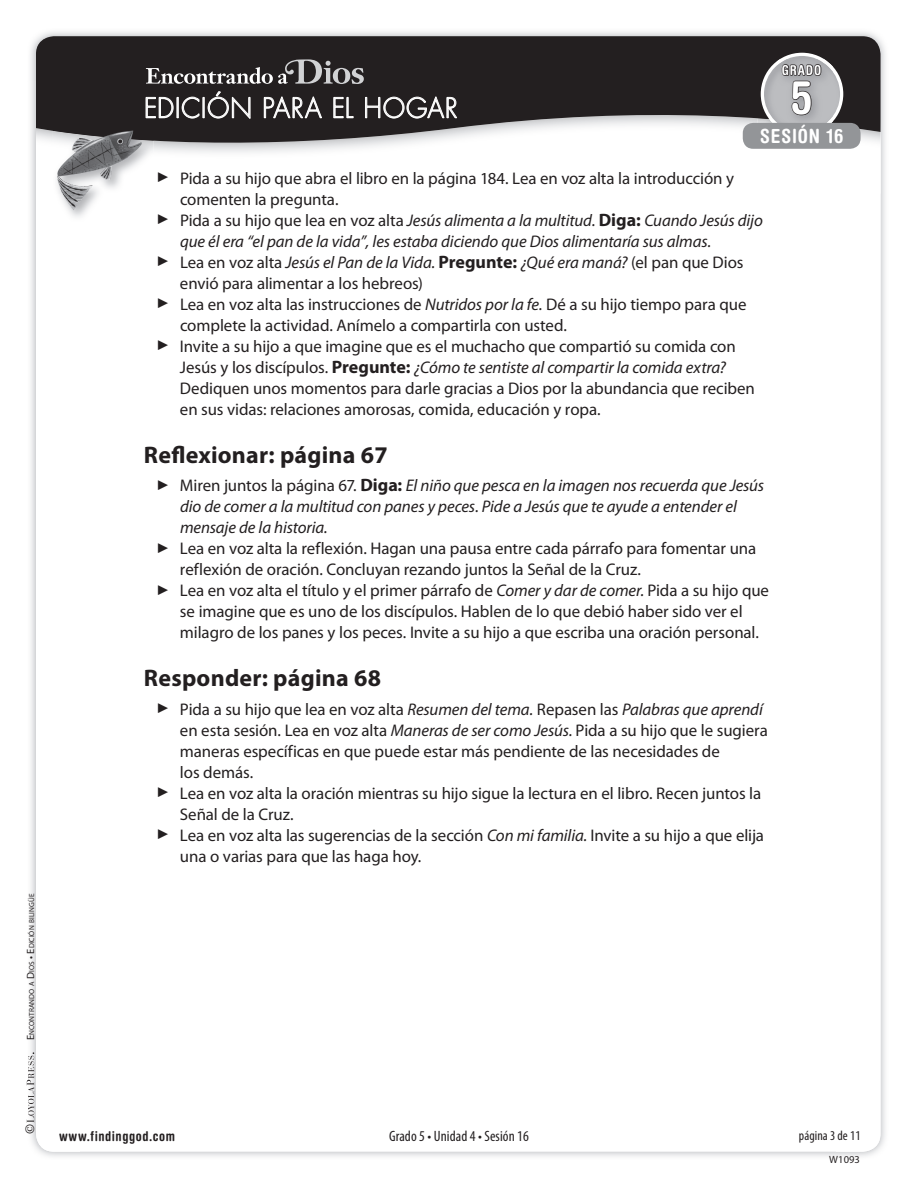
<style>
.page{position:relative;width:918px;height:1188px;background:#fff}
.page>*{position:absolute;margin:0;border:0;box-sizing:border-box;transform-origin:0 0}
.t1{font:700 condensed 46.2px "Helvetica Rounded LT Std";color:#fff}
.t2{font:300 27px "Futura Std";letter-spacing:.035em;color:#fff;scale:.96 1}
.t3{font:700 24px "Myriad Pro";letter-spacing:.01em;color:#231f20}
.t4{font:700 condensed 19.5px "Helvetica Rounded LT Std";letter-spacing:.045em;color:#fff}
.t5{font:16.8px "Myriad Pro";letter-spacing:-.005em;color:#231f20}
.t6{font:italic 16.8px "Myriad Pro";letter-spacing:-.005em;color:#231f20}
.t7{font:condensed 15px "Myriad Pro";letter-spacing:.005em;color:#231f20}
.t8{font:700 condensed 13.65px "Helvetica Rounded LT Std";letter-spacing:.065em;color:#fff}
.t9{font:700 condensed 13.5px "Helvetica Rounded LT Std";letter-spacing:.04em;color:#231f20}
.t10{font:condensed 13.5px "Myriad Pro";letter-spacing:.005em;color:#231f20}
.t11{font:12px "Janson Text LT Std";color:#231f20}
.t12{font:10.5px "Myriad Pro";letter-spacing:.005em;color:#231f20}
.t13{font:7.35px "Myriad Pro";letter-spacing:.005em;color:#231f20}
.s1{font-size:10.5px}
.s2{font-style:normal}
.s3{font-weight:700;font-style:normal;font-size:18px}
.s4{font-style:italic}
</style>
<div class="page">
<img style="left:30px;top:31px;width:855px;height:50px">
<img style="left:30px;top:81px;width:51px;height:1076px">
<img style="left:836px;top:81px;width:49px;height:1076px">
<div style="left:36px;top:36px;width:844px;height:1116px;background:#fff;border-radius:18px"></div>
<svg style="left:36px;top:36px;width:844px;height:117px;background:#4f4c4d"></svg>
<img style="left:757px;top:49px;width:96px;height:74px">
<svg style="left:761px;top:31px;width:82px;height:122px;background:#8c8c8e"></svg>
<div style="left:743px;top:123px;width:118px;height:26px;background:#939598;border-radius:10px"></div>
<img style="left:53px;top:141px;width:101px;height:76px">
<img style="left:53px;top:127px;width:101px;height:14px">
<img style="left:55px;top:131px;width:87px;height:79px">
<svg style="left:146px;top:97px;width:27px;height:21px"></svg>
<div style="left:177px;top:97px;width:2px;height:21px;border:1px solid #fff"></div>
<svg style="left:182px;top:91px;width:68px;height:28px;background:#4f4b4c"></svg>
<svg style="left:264px;top:96px;width:58px;height:22px"></svg>
<svg style="left:333px;top:97px;width:21px;height:21px"></svg>
<svg style="left:365px;top:96px;width:92px;height:22px;background:#5e5b5c"></svg>
<svg style="left:146px;top:59px;width:218px;height:25px;background:#555253"></svg>
<svg style="left:27px;top:1052px;width:7px;height:71px"></svg>
<p class="t13" style="left:28px;top:1040px;width:148px;rotate:-90deg"><span class="s1">E</span>NCONTRANDO A <span class="s1">D</span>IOS <span class="s1">•</span> <span class="s1">E</span>DICIÓN BILINGÜE</p>
<h2 class="t2" style="left:144px;top:92px;width:328px">EDICIÓN PARA EL HOGAR</h2>
<p class="t8" style="left:782px;top:62px;width:41px">GRADO</p>
<h1 class="t1" style="left:790px;top:69px;width:24px">5</h1>
<p class="t4" style="left:760px;top:124px;width:85px">SESIÓN 16</p>
<p class="t5" style="left:157px;top:169px;width:578px">▶ Pida a su hijo que abra el libro en la página 184. Lea en voz alta la introducción y</p>
<p class="t5" style="left:180px;top:190px;width:160px">comenten la pregunta.</p>
<p class="t6" style="left:157px;top:211px;width:607px">▶ <span class="s2">Pida a su hijo que lea en voz alta</span> Jesús alimenta a la multitud. <span class="s3">Diga:</span> Cuando Jesús dijo</p>
<p class="t6" style="left:180px;top:232px;width:533px">que él era “el pan de la vida”, les estaba diciendo que Dios alimentaría sus almas.</p>
<p class="t6" style="left:157px;top:253px;width:588px">▶ <span class="s2">Lea en voz alta</span> Jesús el Pan de la Vida. <span class="s3">Pregunte:</span> ¿Qué era maná? <span class="s2">(el pan que Dios</span></p>
<p class="t5" style="left:180px;top:274px;width:245px">envió para alimentar a los hebreos)</p>
<p class="t5" style="left:157px;top:295px;width:590px">▶ Lea en voz alta las instrucciones de <span class="s4">Nutridos por la fe.</span> Dé a su hijo tiempo para que</p>
<p class="t5" style="left:180px;top:316px;width:389px">complete la actividad. Anímelo a compartirla con usted.</p>
<p class="t5" style="left:157px;top:337px;width:580px">▶ Invite a su hijo a que imagine que es el muchacho que compartió su comida con</p>
<p class="t6" style="left:180px;top:358px;width:548px"><span class="s2">Jesús y los discípulos.</span> <span class="s3">Pregunte:</span> ¿Cómo te sentiste al compartir la comida extra?</p>
<p class="t5" style="left:180px;top:379px;width:576px">Dediquen unos momentos para darle gracias a Dios por la abundancia que reciben</p>
<p class="t5" style="left:180px;top:400px;width:422px">en sus vidas: relaciones amorosas, comida, educación y ropa.</p>
<h3 class="t3" style="left:144px;top:441px;width:245px">Reflexionar: página 67</h3>
<p class="t6" style="left:157px;top:476px;width:608px">▶ <span class="s2">Miren juntos la página 67.</span> <span class="s3">Diga:</span> El niño que pesca en la imagen nos recuerda que Jesús</p>
<p class="t6" style="left:180px;top:497px;width:559px">dio de comer a la multitud con panes y peces. Pide a Jesús que te ayude a entender el</p>
<p class="t6" style="left:180px;top:518px;width:149px">mensaje de la historia.</p>
<p class="t5" style="left:157px;top:539px;width:600px">▶ Lea en voz alta la reflexión. Hagan una pausa entre cada párrafo para fomentar una</p>
<p class="t5" style="left:180px;top:560px;width:463px">reflexión de oración. Concluyan rezando juntos la Señal de la Cruz.</p>
<p class="t5" style="left:157px;top:581px;width:613px">▶ Lea en voz alta el título y el primer párrafo de <span class="s4">Comer y dar de comer.</span> Pida a su hijo que</p>
<p class="t5" style="left:180px;top:602px;width:564px">se imagine que es uno de los discípulos. Hablen de lo que debió haber sido ver el</p>
<p class="t5" style="left:180px;top:623px;width:581px">milagro de los panes y los peces. Invite a su hijo a que escriba una oración personal.</p>
<h3 class="t3" style="left:144px;top:665px;width:239px">Responder: página 68</h3>
<p class="t5" style="left:157px;top:700px;width:607px">▶ Pida a su hijo que lea en voz alta <span class="s4">Resumen del tema.</span> Repasen las <span class="s4">Palabras que aprendí</span></p>
<p class="t5" style="left:180px;top:721px;width:589px">en esta sesión. Lea en voz alta <span class="s4">Maneras de ser como Jesús.</span> Pida a su hijo que le sugiera</p>
<p class="t5" style="left:180px;top:742px;width:541px">maneras específicas en que puede estar más pendiente de las necesidades de</p>
<p class="t5" style="left:180px;top:763px;width:75px">los demás.</p>
<p class="t5" style="left:157px;top:784px;width:605px">▶ Lea en voz alta la oración mientras su hijo sigue la lectura en el libro. Recen juntos la</p>
<p class="t5" style="left:180px;top:805px;width:115px">Señal de la Cruz.</p>
<p class="t5" style="left:157px;top:826px;width:608px">▶ Lea en voz alta las sugerencias de la sección <span class="s4">Con mi familia.</span> Invite a su hijo a que elija</p>
<p class="t5" style="left:180px;top:847px;width:243px">una o varias para que las haga hoy.</p>
<p class="t11" style="left:23px;top:1134px;width:12px;rotate:-90deg">©</p>
<p class="t9" style="left:59px;top:1128px;width:117px">www.findinggod.com</p>
<p class="t7" style="left:389px;top:1128px;width:141px">Grado 5 • Unidad 4 • Sesión 16</p>
<p class="t10" style="left:799px;top:1128px;width:63px">página 3 de 11</p>
<p class="t12" style="left:829px;top:1154px;width:32px">W1093</p>
</div>
